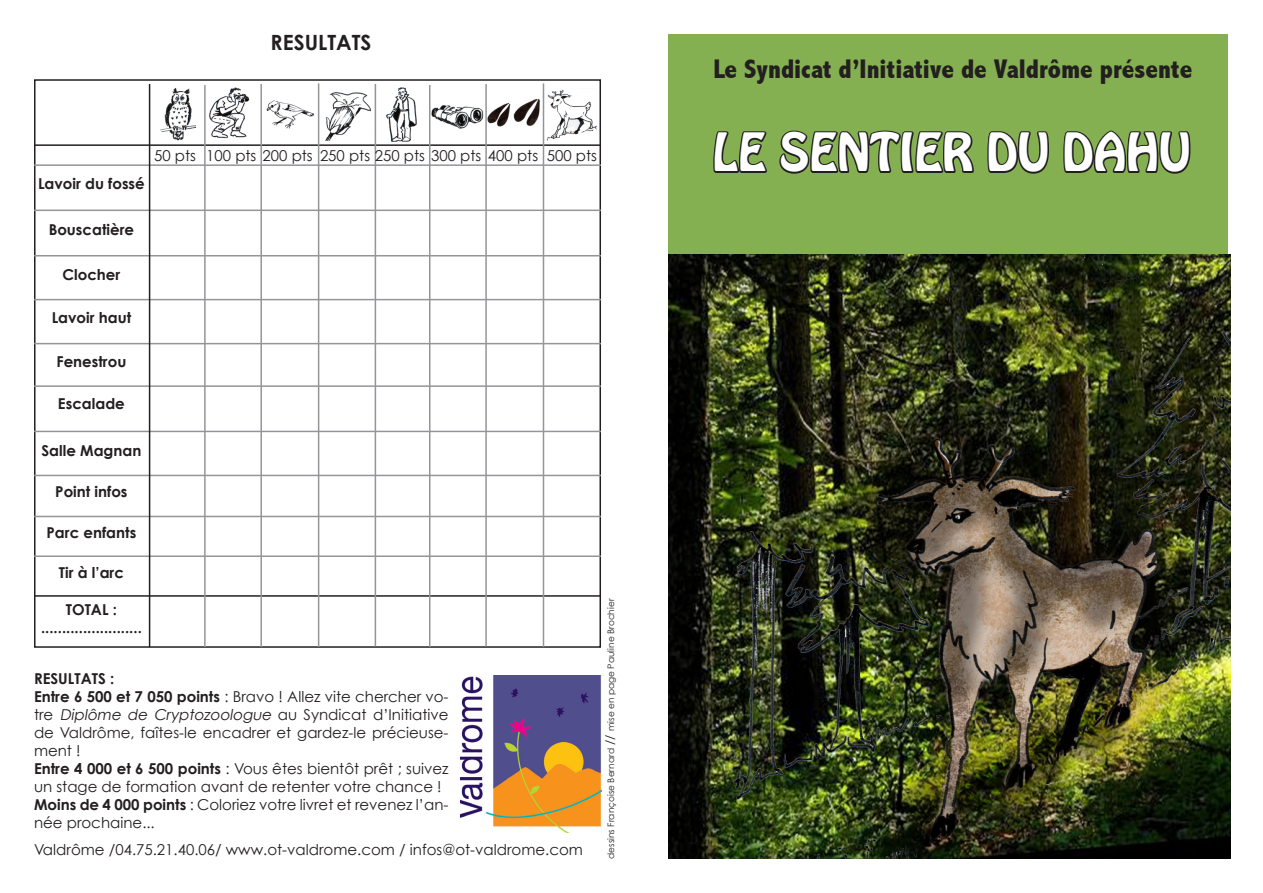
<style>
.page{position:relative;width:1263px;height:893px;background:#fff}
.page>*{position:absolute;margin:0;border:0;box-sizing:border-box;transform-origin:0 0}
.t1{font:46.5px "Hobo Std";color:#fff}
.t2{font:800 condensed 27px "Abadi";color:#231f20}
.t3{font:700 21px "Century Gothic";color:#231f20}
.t4{font:15px/18px "Century Gothic";color:#231f20}
.t5{font:700 15px "Century Gothic";color:#231f20}
.t6{font:9px "Century Gothic";color:#231f20}
.s1{font-weight:700}
.s2{font-style:italic}
.s3{font-size:12px}
</style>
<div class="page">
<img style="left:669px;top:254px;width:561px;height:605px">
<div style="left:668px;top:34px;width:560px;height:220px;background:#84b051"></div>
<svg style="left:713px;top:131px;width:54px;height:42px"></svg>
<svg style="left:779px;top:130px;width:195px;height:44px"></svg>
<svg style="left:987px;top:131px;width:62px;height:43px"></svg>
<svg style="left:1063px;top:130px;width:128px;height:44px"></svg>
<div style="left:34px;top:79px;width:567px;height:569px;border:2px solid #231f20"></div>
<hr style="left:34px;top:144px;width:567px;height:2px;background:#231f20">
<hr style="left:34px;top:210px;width:567px;height:1px;background:#939598">
<hr style="left:34px;top:255px;width:567px;height:1px;background:#939598">
<hr style="left:34px;top:164px;width:567px;height:2px;background:#939598">
<hr style="left:34px;top:299px;width:567px;height:1px;background:#939598">
<hr style="left:34px;top:343px;width:567px;height:1px;background:#939598">
<hr style="left:34px;top:385px;width:567px;height:2px;background:#939598">
<hr style="left:34px;top:431px;width:567px;height:1px;background:#939598">
<hr style="left:34px;top:475px;width:567px;height:1px;background:#939598">
<hr style="left:34px;top:516px;width:567px;height:1px;background:#939598">
<hr style="left:34px;top:555px;width:567px;height:2px;background:#939598">
<hr style="left:34px;top:595px;width:567px;height:2px;background:#231f20">
<hr style="left:149px;top:84px;width:1px;height:563px;background:#231f20">
<hr style="left:375px;top:84px;width:1px;height:562px;background:#939598">
<hr style="left:260px;top:84px;width:2px;height:563px;background:#939598">
<hr style="left:485px;top:84px;width:2px;height:562px;background:#939598">
<hr style="left:204px;top:85px;width:2px;height:562px;background:#939598">
<hr style="left:429px;top:85px;width:1px;height:562px;background:#939598">
<hr style="left:318px;top:83px;width:1px;height:564px;background:#939598">
<hr style="left:543px;top:83px;width:1px;height:564px;background:#939598">
<img style="left:325px;top:92px;width:46px;height:49px">
<img style="left:548px;top:90px;width:49px;height:49px">
<img style="left:386px;top:87px;width:31px;height:55px">
<img style="left:487px;top:99px;width:53px;height:28px">
<img style="left:160px;top:88px;width:36px;height:53px">
<img style="left:431px;top:105px;width:53px;height:24px">
<img style="left:266px;top:100px;width:49px;height:29px">
<img style="left:209px;top:88px;width:41px;height:51px">
<img style="left:460px;top:675px;width:141px;height:157px">
<p class="t3" style="left:271px;top:29px;width:102px">RESULTATS</p>
<p class="t5" style="left:38px;top:174px;width:108px">Lavoir du fossé</p>
<p class="t4" style="left:154px;top:146px;width:43px">50 pts</p>
<p class="t4" style="left:206px;top:146px;width:108px">100 pts 200 pts</p>
<p class="t4" style="left:320px;top:146px;width:220px">250 pts 250 pts 300 pts 400 pts</p>
<p class="t4" style="left:547px;top:146px;width:52px">500 pts</p>
<p class="t5" style="left:49px;top:220px;width:87px">Bouscatière</p>
<p class="t5" style="left:62px;top:266px;width:59px">Clocher</p>
<p class="t5" style="left:52px;top:308px;width:81px">Lavoir haut</p>
<p class="t5" style="left:56px;top:352px;width:71px">Fenestrou</p>
<p class="t5" style="left:58px;top:394px;width:68px">Escalade</p>
<p class="t5" style="left:41px;top:441px;width:101px">Salle Magnan</p>
<p class="t5" style="left:55px;top:482px;width:74px">Point infos</p>
<p class="t5" style="left:47px;top:523px;width:91px">Parc enfants</p>
<p class="t5" style="left:59px;top:563px;width:67px">Tir à l’arc</p>
<p class="t5" style="left:66px;top:601px;width:53px">TOTAL :</p>
<p class="t5" style="left:41px;top:619px;width:102px">........................</p>
<p class="t5" style="left:34px;top:669px;width:82px">RESULTATS :</p>
<p class="t4" style="left:34px;top:687px;width:416px;text-align:justify"><span class="s1">Entre 6 500 et 7 050 points</span> : Bravo ! Allez vite chercher vo&shy;tre <span class="s2">Diplôme de Cryptozoologue</span> au Syndicat d’Initiative de Valdrôme, faîtes-le encadrer et gardez-le précieuse&shy;ment !</p>
<p class="t4" style="left:34px;top:759px;width:416px"><span class="s1">Entre 4 000 et 6 500 points</span> : Vous êtes bientôt prêt ; suivez un stage de formation avant de retenter votre chance !</p>
<p class="t4" style="left:34px;top:795px;width:416px"><span class="s1">Moins de 4 000 points</span> : Coloriez votre livret et revenez l’an&shy;née prochaine...</p>
<p class="t4" style="left:34px;top:841px;width:550px">Valdrôme /04.75.21.40.06/ www.ot-valdrome.com / infos@ot-valdrome.com</p>
<p class="t6" style="left:605px;top:859px;width:262px;rotate:-90deg">dessins Françoise Bernard <span class="s3">//</span> mise en page Pauline Brochier</p>
<p class="t2" style="left:713px;top:54px;width:480px">Le Syndicat d’Initiative de Valdrôme présente</p>
<p class="t1" style="left:712px;top:120px;width:479px">LE SENTIER DU DAHU</p>
</div>
